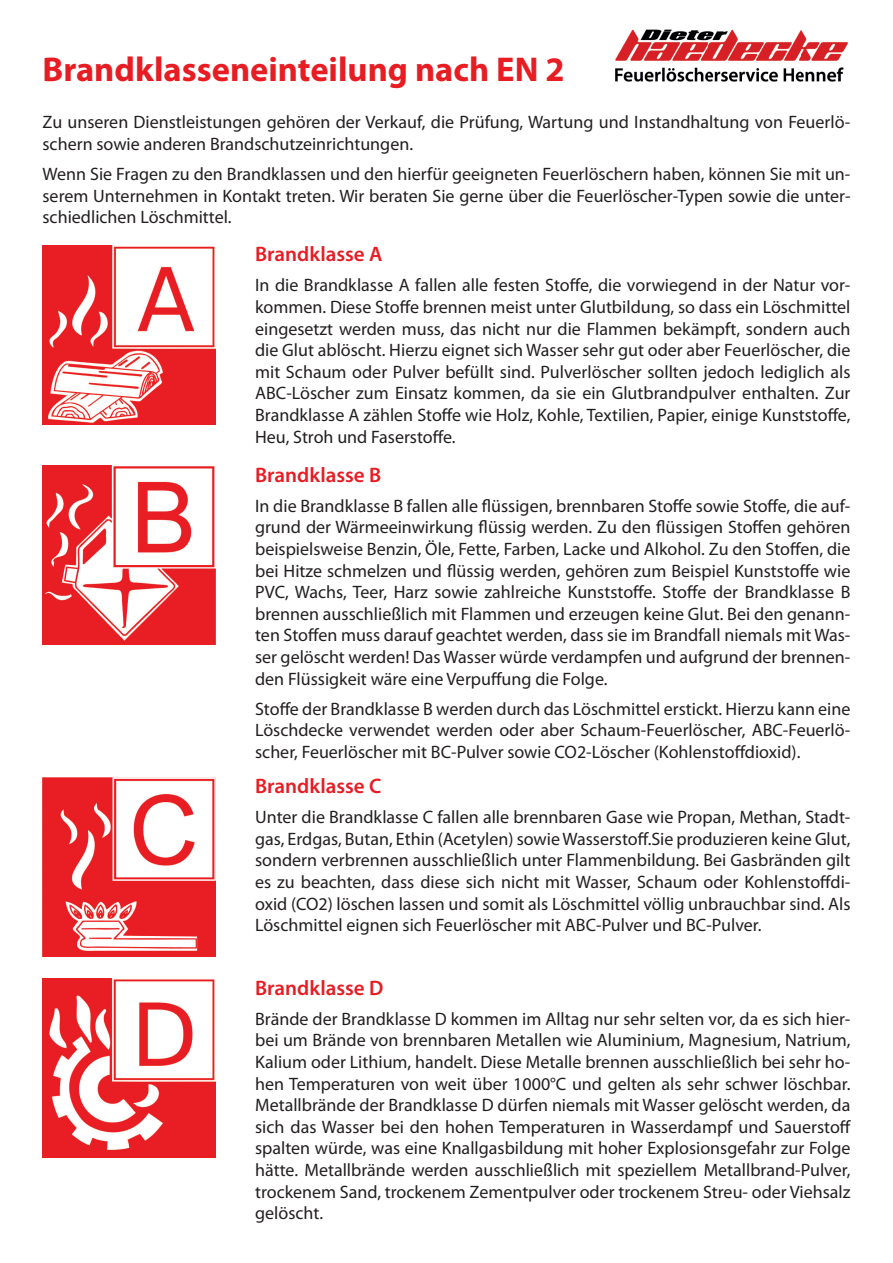
<style>
.page{position:relative;width:893px;height:1263px;background:#fff}
.page>*{position:absolute;margin:0;border:0;box-sizing:border-box;transform-origin:0 0}
.t1{font:700 34.5px "Myriad Pro";color:#e71d23}
.t2{font:600 21px "Myriad Pro";color:#e71d23}
.t3{font:18px/21.6px "Myriad Pro";color:#231f20;text-align:justify}
</style>
<div class="page">
<img style="left:43px;top:246px;width:172px;height:178px">
<img style="left:43px;top:466px;width:172px;height:179px">
<img style="left:43px;top:777px;width:172px;height:179px">
<img style="left:43px;top:979px;width:172px;height:178px">
<img style="left:615px;top:30px;width:233px;height:51px">
<h1 class="t1" style="left:43px;top:50px;width:524px">Brandklasseneinteilung nach EN 2</h1>
<p class="t3" style="left:43px;top:111px;width:809px">Zu unseren Dienstleistungen gehören der Verkauf, die Prüfung, Wartung und Instandhaltung von Feuerlö&shy;schern sowie anderen Brandschutzeinrichtungen.</p>
<p class="t3" style="left:43px;top:163px;width:809px">Wenn Sie Fragen zu den Brandklassen und den hierfür geeigneten Feuerlöschern haben, können Sie mit un&shy;serem Unternehmen in Kontakt treten. Wir beraten Sie gerne über die Feuerlöscher-Typen sowie die unter&shy;schiedlichen Löschmittel.</p>
<p class="t2" style="left:255px;top:241px;width:129px">Brandklasse A</p>
<p class="t3" style="left:255px;top:274px;width:597px">In die Brandklasse A fallen alle festen Stoffe, die vorwiegend in der Natur vor&shy;kommen. Diese Stoffe brennen meist unter Glutbildung, so dass ein Löschmittel eingesetzt werden muss, das nicht nur die Flammen bekämpft, sondern auch die Glut ablöscht. Hierzu eignet sich Wasser sehr gut oder aber Feuerlöscher, die mit Schaum oder Pulver befüllt sind. Pulverlöscher sollten jedoch lediglich als ABC-Löscher zum Einsatz kommen, da sie ein Glutbrandpulver enthalten. Zur Brandklasse A zählen Stoffe wie Holz, Kohle, Textilien, Papier, einige Kunststoffe, Heu, Stroh und Faserstoffe.</p>
<p class="t2" style="left:255px;top:461px;width:128px">Brandklasse B</p>
<p class="t3" style="left:255px;top:495px;width:597px">In die Brandklasse B fallen alle flüssigen, brennbaren Stoffe sowie Stoffe, die auf&shy;grund der Wärmeeinwirkung flüssig werden. Zu den flüssigen Stoffen gehören beispielsweise Benzin, Öle, Fette, Farben, Lacke und Alkohol. Zu den Stoffen, die bei Hitze schmelzen und flüssig werden, gehören zum Beispiel Kunststoffe wie PVC, Wachs, Teer, Harz sowie zahlreiche Kunststoffe. Stoffe der Brandklasse B brennen ausschließlich mit Flammen und erzeugen keine Glut. Bei den genann&shy;ten Stoffen muss darauf geachtet werden, dass sie im Brandfall niemals mit Was&shy;ser gelöscht werden! Das Wasser würde verdampfen und aufgrund der brennen&shy;den Flüssigkeit wäre eine Verpuffung die Folge.</p>
<p class="t3" style="left:255px;top:697px;width:597px">Stoffe der Brandklasse B werden durch das Löschmittel erstickt. Hierzu kann eine Löschdecke verwendet werden oder aber Schaum-Feuerlöscher, ABC-Feuerlö&shy;scher, Feuerlöscher mit BC-Pulver sowie CO2-Löscher (Kohlenstoffdioxid).</p>
<p class="t2" style="left:255px;top:773px;width:128px">Brandklasse C</p>
<p class="t3" style="left:255px;top:806px;width:597px">Unter die Brandklasse C fallen alle brennbaren Gase wie Propan, Methan, Stadt&shy;gas, Erdgas, Butan, Ethin (Acetylen) sowie Wasserstoff.Sie produzieren keine Glut, sondern verbrennen ausschließlich unter Flammenbildung. Bei Gasbränden gilt es zu beachten, dass diese sich nicht mit Wasser, Schaum oder Kohlenstoffdi&shy;oxid (CO2) löschen lassen und somit als Löschmittel völlig unbrauchbar sind. Als Löschmittel eignen sich Feuerlöscher mit ABC-Pulver und BC-Pulver.</p>
<p class="t2" style="left:255px;top:974px;width:130px">Brandklasse D</p>
<p class="t3" style="left:255px;top:1008px;width:597px">Brände der Brandklasse D kommen im Alltag nur sehr selten vor, da es sich hier&shy;bei um Brände von brennbaren Metallen wie Aluminium, Magnesium, Natrium, Kalium oder Lithium, handelt. Diese Metalle brennen ausschließlich bei sehr ho&shy;hen Temperaturen von weit über 1000°C und gelten als sehr schwer löschbar.<br>Metallbrände der Brandklasse D dürfen niemals mit Wasser gelöscht werden, da sich das Wasser bei den hohen Temperaturen in Wasserdampf und Sauerstoff spalten würde, was eine Knallgasbildung mit hoher Explosionsgefahr zur Folge hätte. Metallbrände werden ausschließlich mit speziellem Metallbrand-Pulver, trockenem Sand, trockenem Zementpulver oder trockenem Streu- oder Viehsalz gelöscht.</p>
</div>
